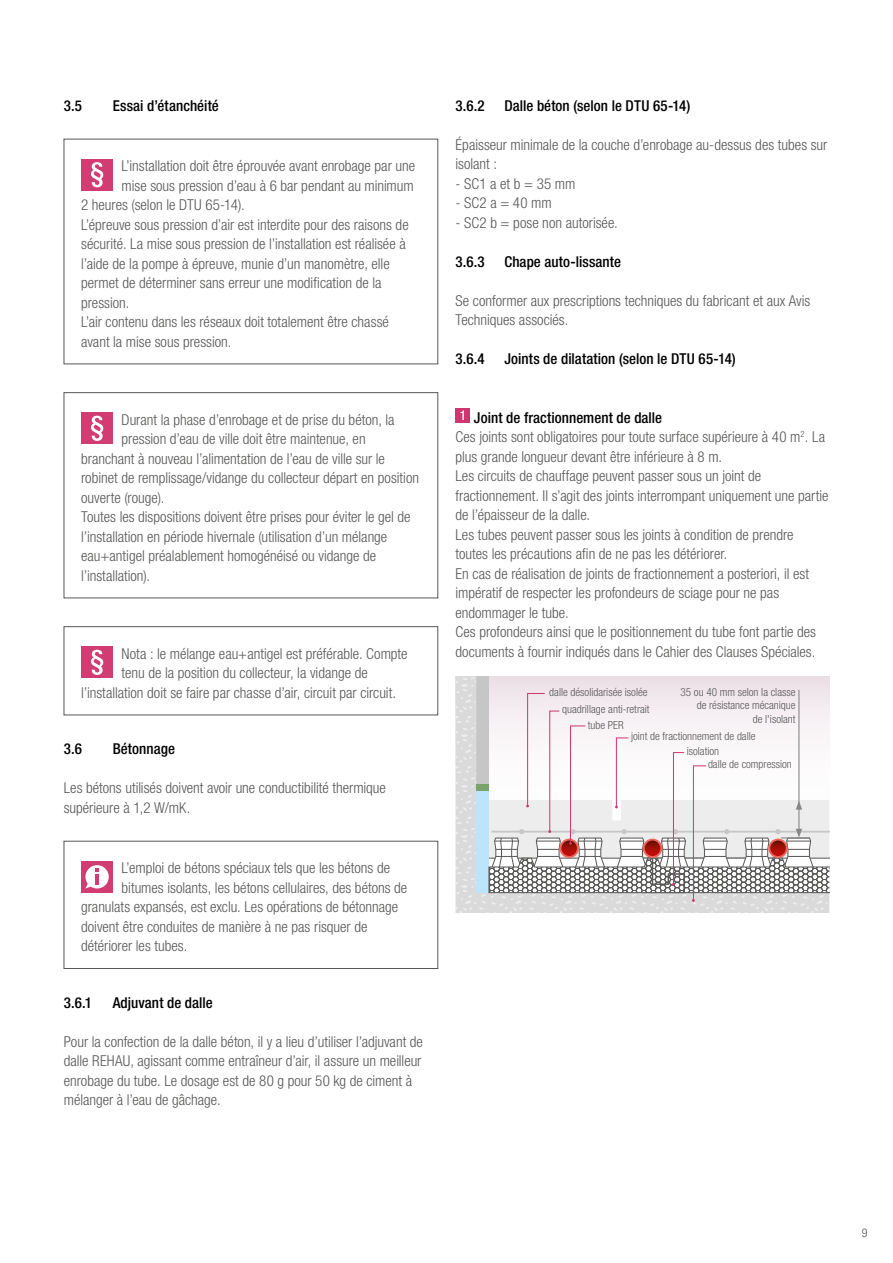
<style>
.page{position:relative;width:893px;height:1263px;background:#fff}
.page>*{position:absolute;margin:0;border:0;box-sizing:border-box;transform-origin:0 0}
.t1{font:300 condensed 15px/19.5px "Helvetica Neue LT Pro";color:#575756}
.t2{font:500 condensed 15px "Helvetica Neue LT Pro";letter-spacing:.005em;color:#000}
.t3{font:300 condensed 12px "Helvetica Neue LT Std";color:#575756}
.t4{font:300 condensed 11.1px/13.4px "Helvetica Neue LT Pro";color:#575756;text-align:right}
.s1{font-weight:500;color:#000}
</style>
<div class="page">
<div style="left:81px;top:159px;width:32px;height:32px;background:#d13c73"></div>
<svg style="left:91px;top:162px;width:12px;height:25px"></svg>
<div style="left:81px;top:412px;width:32px;height:32px;background:#d13c73"></div>
<svg style="left:91px;top:416px;width:12px;height:25px"></svg>
<div style="left:64px;top:392px;width:374px;height:206px;border:1px solid #575756"></div>
<div style="left:81px;top:646px;width:32px;height:32px;background:#d13c73"></div>
<svg style="left:91px;top:650px;width:12px;height:25px"></svg>
<div style="left:64px;top:626px;width:374px;height:89px;border:1px solid #575756"></div>
<div style="left:81px;top:861px;width:32px;height:32px;background:#d13c73"></div>
<svg style="left:85px;top:865px;width:24px;height:23px"></svg>
<div style="left:64px;top:841px;width:374px;height:128px;border:1px solid #575756"></div>
<div style="left:455px;top:408px;width:15px;height:15px;background:#d1356f"></div>
<svg style="left:455px;top:676px;width:374px;height:237px;background:#e0dcde"></svg>
<div style="left:476px;top:790px;width:13px;height:103px;background:#bce4fa"></div>
<div style="left:476px;top:784px;width:13px;height:6px;background:#78a369"></div>
<hr style="left:798px;top:690px;width:1px;height:141px;background:#878787">
<svg style="left:489px;top:693px;width:340px;height:209px"></svg>
<p class="t2" style="left:64px;top:96px;width:20px">3.5</p>
<p class="t2" style="left:113px;top:96px;width:108px">Essai d’étanchéité</p>
<p class="t1" style="left:122px;top:156px;width:295px">L’installation doit être éprouvée avant enrobage par une</p>
<p class="t1" style="left:122px;top:175px;width:294px">mise sous pression d’eau à 6 bar pendant au minimum</p>
<p class="t1" style="left:81px;top:195px;width:165px">2 heures (selon le DTU 65-14).</p>
<p class="t1" style="left:81px;top:214px;width:329px">L’épreuve sous pression d’air est interdite pour des raisons de</p>
<p class="t1" style="left:81px;top:234px;width:326px">sécurité. La mise sous pression de l’installation est réalisée à</p>
<p class="t1" style="left:81px;top:253px;width:310px">l’aide de la pompe à épreuve, munie d’un manomètre, elle</p>
<p class="t1" style="left:81px;top:273px;width:302px">permet de déterminer sans erreur une modification de la</p>
<p class="t1" style="left:81px;top:292px;width:50px">pression.</p>
<p class="t1" style="left:81px;top:312px;width:309px">L’air contenu dans les réseaux doit totalement être chassé</p>
<p class="t1" style="left:81px;top:331px;width:152px">avant la mise sous pression.</p>
<p class="t1" style="left:122px;top:409px;width:275px">Durant la phase d’enrobage et de prise du béton, la</p>
<p class="t1" style="left:122px;top:429px;width:246px">pression d’eau de ville doit être maintenue, en</p>
<p class="t1" style="left:81px;top:448px;width:305px">branchant à nouveau l’alimentation de l’eau de ville sur le</p>
<p class="t1" style="left:81px;top:468px;width:339px">robinet de remplissage/vidange du collecteur départ en position</p>
<p class="t1" style="left:81px;top:487px;width:85px">ouverte (rouge).</p>
<p class="t1" style="left:81px;top:507px;width:331px">Toutes les dispositions doivent être prises pour éviter le gel de</p>
<p class="t1" style="left:81px;top:526px;width:308px">l’installation en période hivernale (utilisation d’un mélange</p>
<p class="t1" style="left:81px;top:546px;width:297px">eau+antigel préalablement homogénéisé ou vidange de</p>
<p class="t1" style="left:81px;top:565px;width:70px">l’installation).</p>
<p class="t1" style="left:122px;top:643px;width:287px">Nota : le mélange eau+antigel est préférable. Compte</p>
<p class="t1" style="left:122px;top:663px;width:248px">tenu de la position du collecteur, la vidange de</p>
<p class="t1" style="left:81px;top:682px;width:316px">l’installation doit se faire par chasse d’air, circuit par circuit.</p>
<p class="t2" style="left:64px;top:740px;width:20px">3.6</p>
<p class="t2" style="left:113px;top:740px;width:64px">Bétonnage</p>
<p class="t1" style="left:64px;top:778px;width:324px">Les bétons utilisés doivent avoir une conductibilité thermique supérieure à 1,2 W/mK.</p>
<p class="t1" style="left:122px;top:858px;width:270px">L’emploi de bétons spéciaux tels que les bétons de</p>
<p class="t1" style="left:122px;top:877px;width:287px">bitumes isolants, les bétons cellulaires, des bétons de</p>
<p class="t1" style="left:81px;top:897px;width:319px">granulats expansés, est exclu. Les opérations de bétonnage</p>
<p class="t1" style="left:81px;top:916px;width:288px">doivent être conduites de manière à ne pas risquer de</p>
<p class="t1" style="left:81px;top:936px;width:108px">détériorer les tubes.</p>
<p class="t2" style="left:64px;top:993px;width:30px">3.6.1</p>
<p class="t2" style="left:113px;top:993px;width:102px">Adjuvant de dalle</p>
<p class="t1" style="left:64px;top:1031px;width:361px">Pour la confection de la dalle béton, il y a lieu d’utiliser l’adjuvant de dalle REHAU, agissant comme entraîneur d’air, il assure un meilleur enrobage du tube. Le dosage est de 80 g pour 50 kg de ciment à mélanger à l’eau de gâchage.</p>
<p class="t2" style="left:455px;top:96px;width:31px">3.6.2</p>
<p class="t2" style="left:504px;top:96px;width:187px">Dalle béton (selon le DTU 65-14)</p>
<p class="t1" style="left:455px;top:134px;width:373px">Épaisseur minimale de la couche d’enrobage au-dessus des tubes sur isolant :</p>
<p class="t1" style="left:455px;top:173px;width:121px">- SC1 a et b = 35 mm</p>
<p class="t1" style="left:455px;top:193px;width:98px">- SC2 a = 40 mm</p>
<p class="t1" style="left:455px;top:212px;width:164px">- SC2 b = pose non autorisée.</p>
<p class="t2" style="left:455px;top:252px;width:31px">3.6.3</p>
<p class="t2" style="left:504px;top:252px;width:118px">Chape auto-lissante</p>
<p class="t1" style="left:455px;top:290px;width:356px">Se conformer aux prescriptions techniques du fabricant et aux Avis<br>Techniques associés.</p>
<p class="t2" style="left:455px;top:350px;width:31px">3.6.4</p>
<p class="t2" style="left:504px;top:350px;width:233px">Joints de dilatation (selon le DTU 65-14)</p>
<p class="t1" style="left:455px;top:407px;width:375px"><sup>1</sup> <span class="s1">Joint de fractionnement de dalle<br></span>Ces joints sont obligatoires pour toute surface supérieure à 40 m<sup>2</sup>. La plus grande longueur devant être inférieure à 8 m.<br>Les circuits de chauffage peuvent passer sous un joint de fractionnement. Il s’agit des joints interrompant uniquement une partie de l’épaisseur de la dalle.<br>Les tubes peuvent passer sous les joints à condition de prendre toutes les précautions afin de ne pas les détériorer.<br>En cas de réalisation de joints de fractionnement a posteriori, il est impératif de respecter les profondeurs de sciage pour ne pas endommager le tube.<br>Ces profondeurs ainsi que le positionnement du tube font partie des documents à fournir indiqués dans le Cahier des Clauses Spéciales.</p>
<p class="t4" style="left:549px;top:685px;width:100px">dalle désolidarisée isolée</p>
<p class="t4" style="left:562px;top:702px;width:89px">quadrillage anti-retrait</p>
<p class="t4" style="left:588px;top:718px;width:37px">tube PER</p>
<p class="t4" style="left:687px;top:744px;width:34px">isolation</p>
<p class="t4" style="left:681px;top:685px;width:116px">35 ou 40 mm selon la classe de résistance mécanique<br>de l'isolant</p>
<p class="t4" style="left:631px;top:730px;width:126px">joint de fractionnement de dalle</p>
<p class="t4" style="left:708px;top:757px;width:85px">dalle de compression</p>
<p class="t3" style="left:862px;top:1226px;width:7px">9</p>
</div>
